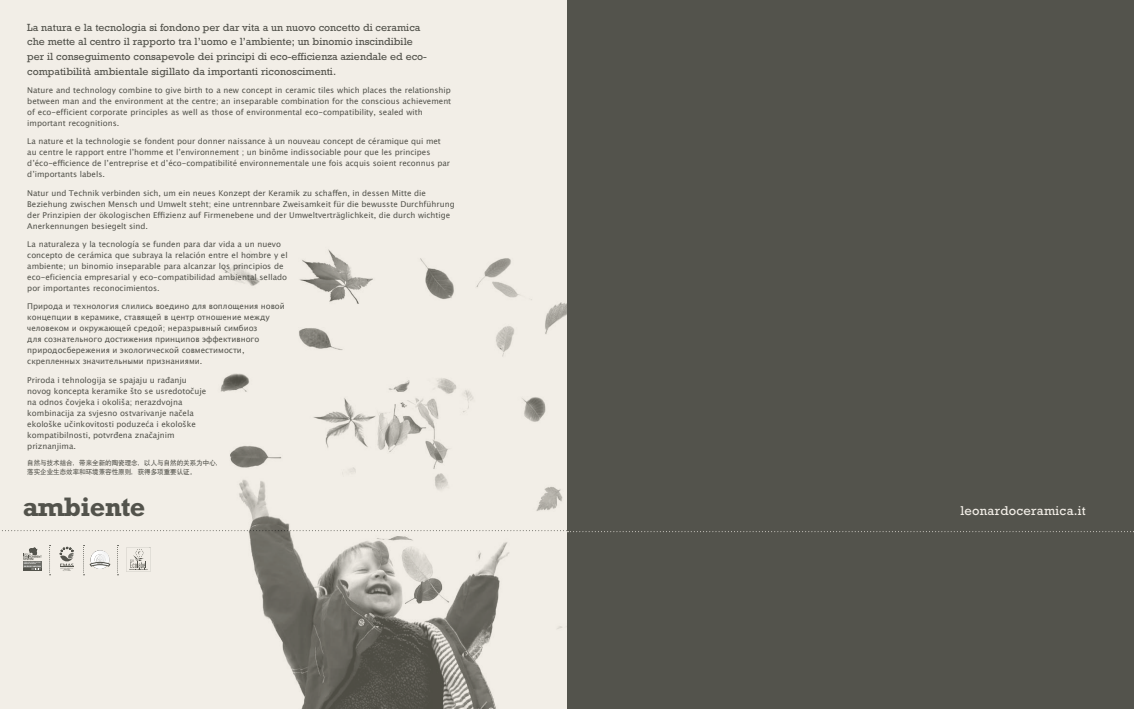
<style>
.page{position:relative;width:1134px;height:709px;background:#fff}
.page>*{position:absolute;margin:0;border:0;box-sizing:border-box;transform-origin:0 0}
.t1{font:700 27.1px "Rockwell";letter-spacing:-.02em;color:#53534c}
.t2{font:13px "Rockwell";letter-spacing:.02em;color:#f2eee7}
.t3{font:10.5px/14.6px "Rockwell";color:#53534c}
.t4{font:8px/11px "Lucida Grande";color:#53534c}
.t5{font:6.5px/8.5px "SIL Hei Med Jian";color:#53534c}
</style>
<div class="page">
<div style="left:0;top:0;width:567px;height:709px;background:#f2eee7"></div>
<img style="left:206px;top:231px;width:361px;height:478px">
<svg style="left:49px;top:545px;width:2px;height:30px"></svg>
<svg style="left:117px;top:545px;width:1px;height:30px"></svg>
<svg style="left:59px;top:546px;width:15px;height:25px"></svg>
<svg style="left:23px;top:547px;width:19px;height:23px"></svg>
<svg style="left:83px;top:545px;width:27px;height:30px"></svg>
<svg style="left:126px;top:547px;width:25px;height:25px"></svg>
<div style="left:567px;top:0;width:566px;height:708px;background:#53534c"></div>
<svg style="left:0;top:530px;width:1134px;height:2px"></svg>
<p class="t3" style="left:27px;top:20px;width:401px">La natura e la tecnologia si fondono per dar vita a un nuovo concetto di ceramica che mette al centro il rapporto tra l’uomo e l’ambiente; un binomio inscindibile per il conseguimento consapevole dei principi di eco-efficienza aziendale ed eco&shy;compatibilità ambientale sigillato da importanti riconoscimenti.</p>
<p class="t4" style="left:27px;top:85px;width:425px">Nature and technology combine to give birth to a new concept in ceramic tiles which places the relationship between man and the environment at the centre; an inseparable combination for the conscious achievement of eco-efficient corporate principles as well as those of environmental eco-compatibility, sealed with important recognitions.</p>
<p class="t4" style="left:27px;top:136px;width:424px">La nature et la technologie se fondent pour donner naissance à un nouveau concept de céramique qui met au centre le rapport entre l’homme et l’environnement ; un binôme indissociable pour que les principes d’éco-efficience de l’entreprise et d’éco-compatibilité environnementale une fois acquis soient reconnus par d’importants labels.</p>
<p class="t4" style="left:27px;top:187px;width:429px">Natur und Technik verbinden sich, um ein neues Konzept der Keramik zu schaffen, in dessen Mitte die Beziehung zwischen Mensch und Umwelt steht; eine untrennbare Zweisamkeit für die bewusste Durchführung der Prinzipien der ökologischen Effizienz auf Firmenebene und der Umweltverträglichkeit, die durch wichtige Anerkennungen besiegelt sind.</p>
<p class="t4" style="left:27px;top:239px;width:262px">La naturaleza y la tecnología se funden para dar vida a un nuevo concepto de cerámica que subraya la relación entre el hombre y el ambiente; un binomio inseparable para alcanzar los principios de eco-eficiencia empresarial y eco-compatibilidad ambiental sellado por importantes reconocimientos.</p>
<p class="t4" style="left:27px;top:301px;width:259px">Природа и технология слились воедино для воплощения новой концепции в керамике, ставящей в центр отношение между человеком и окружающей средой; неразрывный симбиоз<br>для сознательного достижения принципов эффективного природосбережения и экологической совместимости, скрепленных значительными признаниями.</p>
<p class="t4" style="left:27px;top:374px;width:180px">Priroda i tehnologija se spajaju u rađanju novog koncepta keramike što se usredotočuje na odnos čovjeka i okoliša; nerazdvojna kombinacija za svjesno ostvarivanje načela ekološke učinkovitosti poduzeća i ekološke kompatibilnosti, potvrđena značajnim priznanjima.</p>
<p class="t5" style="left:27px;top:458px;width:197px">自然与技术结合，带来全新的陶瓷理念，以人与自然的关系为中心，落实企业生态效率和环境兼容性原则，获得多项重要认证。</p>
<h1 class="t1" style="left:23px;top:491px;width:124px">ambiente</h1>
<h2 class="t2" style="left:960px;top:503px;width:127px">leonardoceramica.it</h2>
</div>
